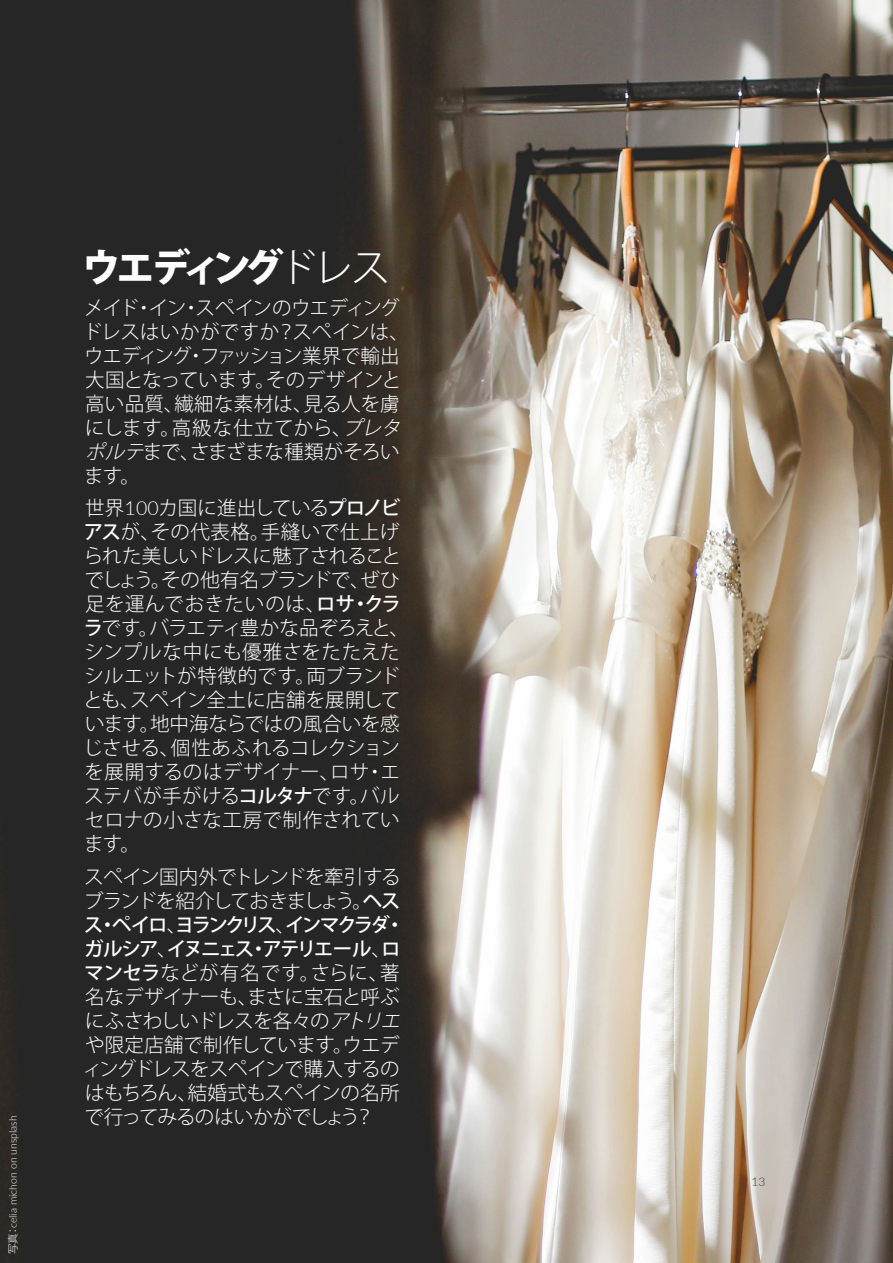
<style>
.page{position:relative;width:893px;height:1263px;background:#fff}
.page>*{position:absolute;margin:0;border:0;box-sizing:border-box;transform-origin:0 0}
.t1{font:800 39px "Koz Go Pro";letter-spacing:-.16em;color:#fff}
.Body{font:300 19.5px/24px "Koz Go Pro";letter-spacing:-.01em;color:#fff}
.t2{font:300 12px "Lato";color:#353534}
.PIE_ARRIBA{font:300 10.5px "Lato";color:#fff}
.s1{font-family:"Koz Go Pro"}
.s2{font-weight:300}
.s3{font-style:italic}
.s4{font-family:"Lato"}
.s5{font-weight:500}
</style>
<div class="page">
<img style="left:0;top:0;width:893px;height:1263px">
<p class="PIE_ARRIBA" style="left:6px;top:1254px;width:141px;rotate:-90deg"><span class="s1">写真：</span>celia michon on unsplash</p>
<h1 class="t1" style="left:82px;top:242px;width:310px">ウエディング<span class="s2">ドレス</span></h1>
<p class="Body" style="left:83px;top:296px;width:328px">メイド・イン・スペインのウエディングドレスはいかがですか？スペインは、ウエディング・ファッション業界で輸出大国となっています。そのデザインと高い品質、繊細な素材は、見る人を虜にします。高級な仕立てから、<span class="s3">プレタポルテ</span>まで、さまざまな種類がそろいます。</p>
<p class="Body" style="left:83px;top:496px;width:327px">世界<span class="s4">100</span>カ国に進出している<span class="s5">プロノビアス</span>が、その代表格。手縫いで仕上げられた美しいドレスに魅了されることでしょう。その他有名ブランドで、ぜひ足を運んでおきたいのは、<span class="s5">ロサ・クララ</span>です。バラエティ豊かな品ぞろえと、シンプルな中にも優雅さをたたえたシルエットが特徴的です。両ブランドとも、スペイン全土に店舗を展開しています。地中海ならではの風合いを感じさせる、個性あふれるコレクションを展開するのはデザイナー、ロサ・エステバが手がける<span class="s5">コルタナ</span>です。バルセロナの小さな工房で制作されています。</p>
<p class="Body" style="left:83px;top:865px;width:324px">スペイン国内外でトレンドを牽引するブランドを紹介しておきましょう。<span class="s5">ヘスス・ペイロ</span>、<span class="s5">ヨランクリス</span>、<span class="s5">インマクラダ・ガルシア</span>、<span class="s5">イヌニェス・アテリエール</span>、<span class="s5">ロマンセラ</span>などが有名です。さらに、著名なデザイナーも、まさに宝石と呼ぶにふさわしいドレスを各々の<span class="s3">アトリエ</span>や限定店舗で制作しています。ウエディングドレスをスペインで購入するのはもちろん、結婚式もスペインの名所で行ってみるのはいかがでしょう？</p>
<p class="t2" style="left:751px;top:1173px;width:15px">13</p>
</div>
